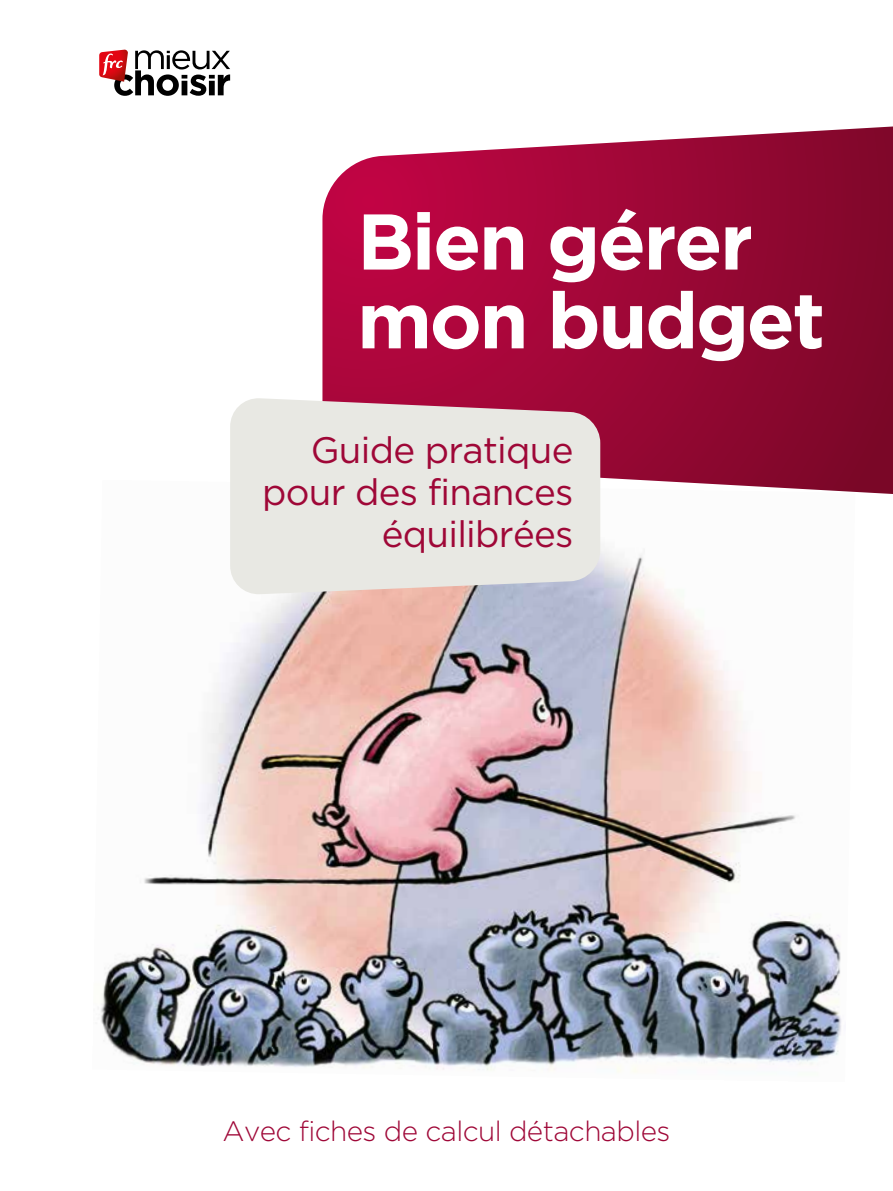
<style>
.page{position:relative;width:893px;height:1191px;background:#fff}
.page>*{position:absolute;margin:0;border:0;box-sizing:border-box;transform-origin:0 0}
.t1{font:700 78.75px/78.8px "Gotham";letter-spacing:-.03em;color:#fff}
.t2{font:36.75px/42px "Gotham";letter-spacing:-.02em;color:#9f0737;text-align:right}
.t3{font:300 28px "Gotham";letter-spacing:-.02em;color:#9f0737}
</style>
<div class="page">
<img style="left:100px;top:494px;width:742px;height:579px">
<svg style="left:322px;top:126px;width:571px;height:368px;background:#a21743"></svg>
<svg style="left:99px;top:50px;width:131px;height:46px"></svg>
<svg style="left:230px;top:397px;width:370px;height:198px;background:#e4dddb"></svg>
<h1 class="t1" style="left:357px;top:200px;width:470px">Bien gérer mon budget</h1>
<p class="t2" style="left:262px;top:428px;width:313px">Guide pratique pour des finances équilibrées</p>
<p class="t3" style="left:222px;top:1116px;width:449px">Avec fiches de calcul détachables</p>
</div>
